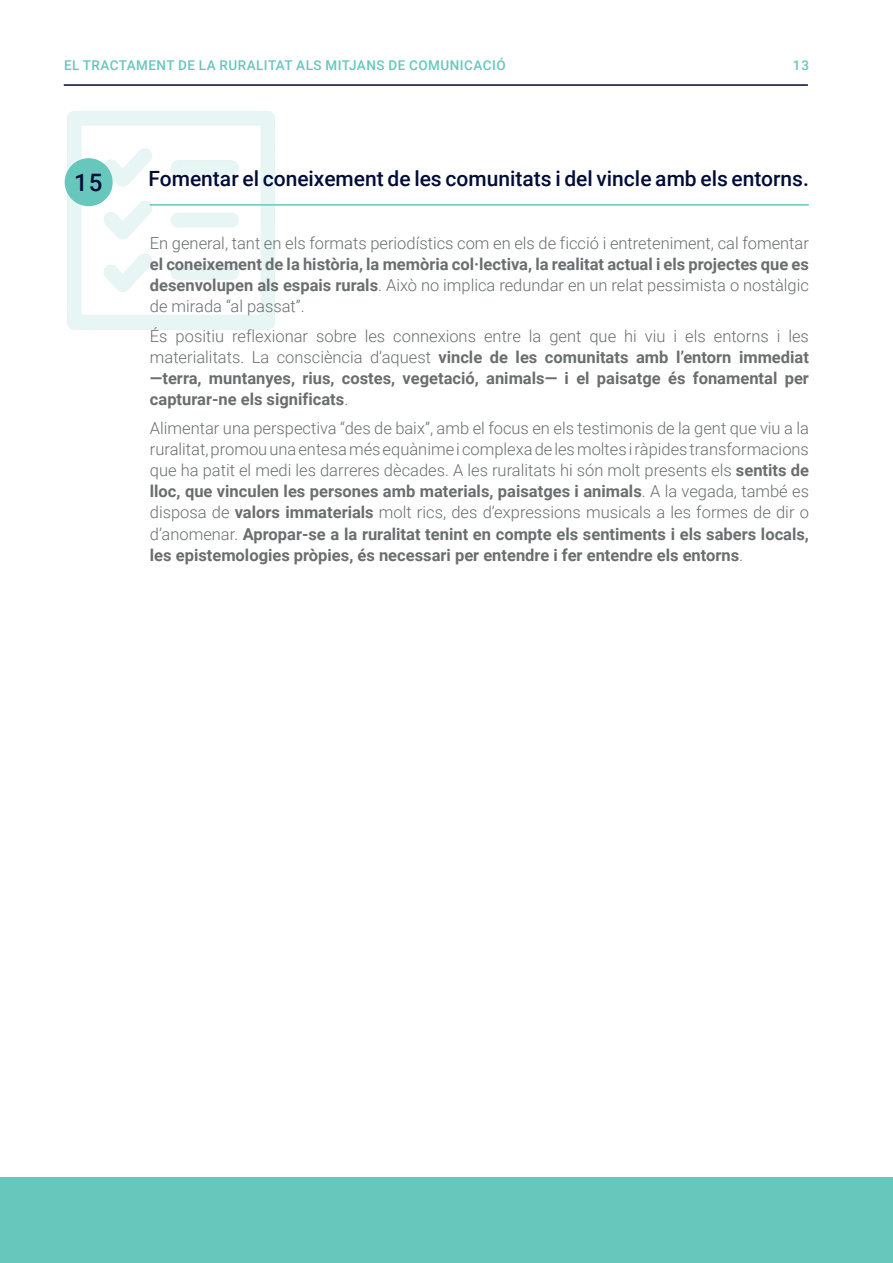
<style>
.page{position:relative;width:893px;height:1263px;background:#fff}
.page>*{position:absolute;margin:0;border:0;box-sizing:border-box;transform-origin:0 0}
.t1{font:500 24px "Roboto";color:#000c37}
.t2{font:500 21px "Roboto";color:#000c37}
.t3{font:300 16.5px/21px "Roboto";color:#6a6e6f;text-align:justify}
.t4{font:700 16.5px/21px "Roboto";color:#6a6e6f;text-align:justify}
.t5{font:500 13.5px "Roboto";letter-spacing:.035em;color:#67c7bd}
.s1{font-weight:700}
.s2{font-weight:300}
</style>
<div class="page">
<div style="left:0;top:1178px;width:893px;height:85px;background:#67c7bd"></div>
<hr style="left:64px;top:84px;width:744px;height:2px;background:#000c37">
<img style="left:64px;top:111px;width:211px;height:219px">
<div style="left:65px;top:158px;width:48px;height:48px;background:#67c7bd;border-radius:50%"></div>
<hr style="left:150px;top:204px;width:659px;height:2px;background:#67c7bd">
<p class="t5" style="left:64px;top:55px;width:443px">EL TRACTAMENT DE LA RURALITAT ALS MITJANS DE COMUNICACIÓ</p>
<p class="t5" style="left:793px;top:55px;width:18px">13</p>
<p class="t1" style="left:74px;top:166px;width:30px">15</p>
<p class="t2" style="left:148px;top:164px;width:662px">Fomentar el coneixement de les comunitats i del vincle amb els entorns.</p>
<p class="t3" style="left:150px;top:232px;width:661px">En general, tant en els formats periodístics com en els de ficció i entreteniment, cal fomentar <span class="s1">el coneixement de la història, la memòria col·lectiva, la realitat actual i els projectes que es desenvolupen als espais rurals</span>. Això no implica redundar en un relat pessimista o nostàlgic de mirada “al passat”.</p>
<p class="t4" style="left:150px;top:325px;width:661px"><span class="s2">És positiu reflexionar sobre les connexions entre la gent que hi viu i els entorns i les materialitats. La consciència d’aquest</span> vincle de les comunitats amb l’entorn immediat —terra, muntanyes, rius, costes, vegetació, animals— i el paisatge és fonamental per capturar-ne els significats<span class="s2">.</span></p>
<p class="t3" style="left:150px;top:417px;width:661px">Alimentar una perspectiva “des de baix”, amb el focus en els testimonis de la gent que viu a la ruralitat, promou una entesa més equànime i complexa de les moltes i ràpides transformacions que ha patit el medi les darreres dècades. A les ruralitats hi són molt presents els <span class="s1">sentits de lloc, que vinculen les persones amb materials, paisatges i animals</span>. A la vegada, també es disposa de <span class="s1">valors immaterials</span> molt rics, des d’expressions musicals a les formes de dir o d’anomenar. <span class="s1">Apropar-se a la ruralitat tenint en compte els sentiments i els sabers locals, les epistemologies pròpies, és necessari per entendre i fer entendre els entorns</span>.</p>
</div>
